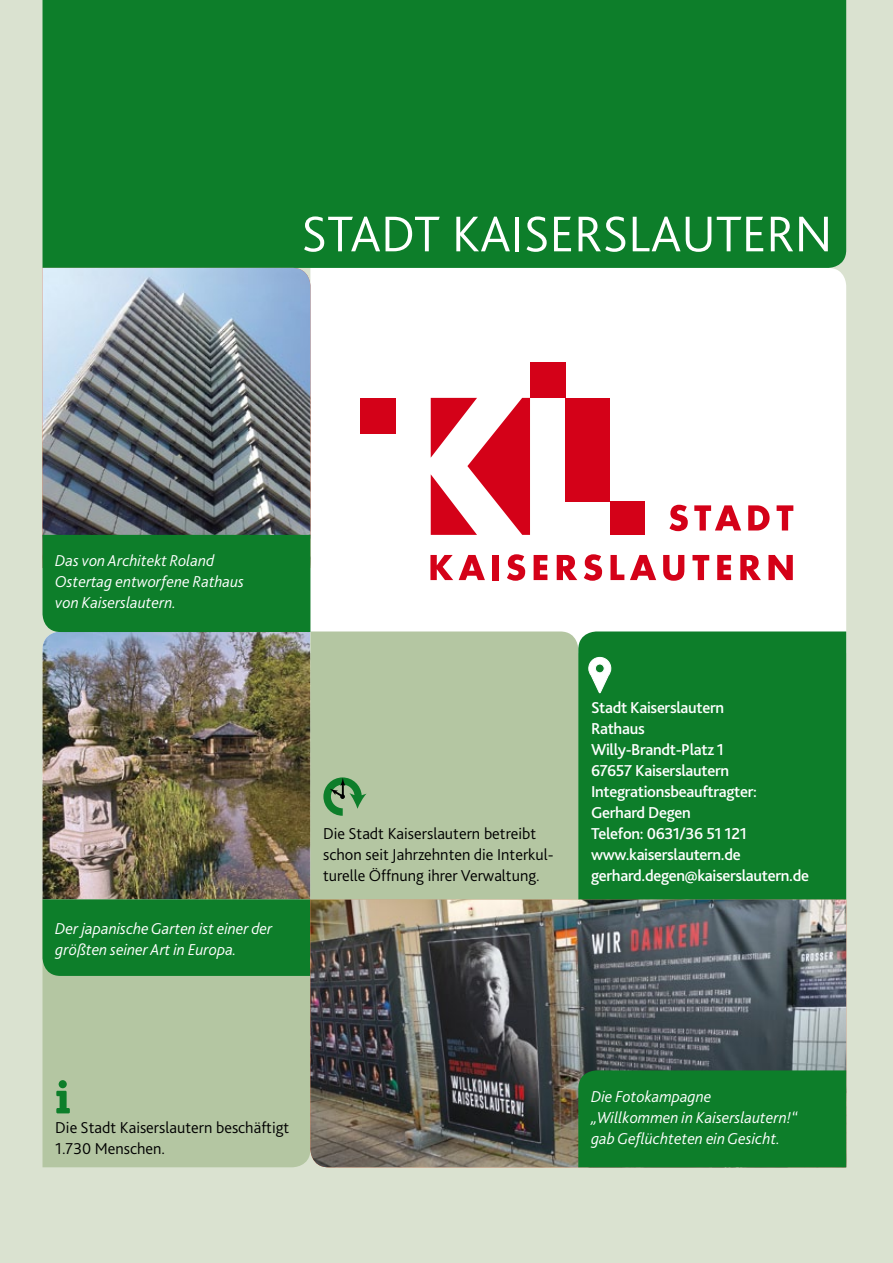
<style>
.page{position:relative;width:893px;height:1263px;background:#dae2d0}
.page>*{position:absolute;margin:0;border:0;box-sizing:border-box;transform-origin:0 0}
.t1{font:300 52.5px "Bliss 2";color:#fff}
.t2{font:italic 300 16.5px/21px "Bliss 2";color:#fff}
.t3{font:500 16.5px/21px "Bliss 2";letter-spacing:-.02em;color:#fff}
.t4{font:300 16.5px/21px "Bliss 2";color:#000}
</style>
<div class="page">
<div style="left:43px;top:976px;width:267px;height:191px;background:#b4c6a2"></div>
<svg style="left:56px;top:1091px;width:14px;height:22px"></svg>
<div style="left:59px;top:1080px;width:8px;height:8px;background:#0d7e2a;border-radius:50%"></div>
<img style="left:43px;top:632px;width:267px;height:267px">
<div style="left:43px;top:899px;width:267px;height:77px;background:#0d7e2a"></div>
<img style="left:310px;top:899px;width:536px;height:268px">
<div style="left:310px;top:268px;width:536px;height:363px;background:#fff"></div>
<div style="left:43px;top:0;width:803px;height:268px;background:#0d7e2a"></div>
<div style="left:310px;top:631px;width:268px;height:268px;background:#b4c6a2"></div>
<svg style="left:323px;top:777px;width:43px;height:39px;background:#6fa36f"></svg>
<img style="left:43px;top:268px;width:267px;height:267px">
<div style="left:43px;top:535px;width:267px;height:97px;background:#0d7e2a"></div>
<div style="left:578px;top:1070px;width:268px;height:97px;background:#0d7e2a"></div>
<div style="left:565px;top:398px;width:45px;height:103px;background:#d40118"></div>
<div style="left:530px;top:362px;width:35px;height:36px;background:#d40118"></div>
<svg style="left:431px;top:398px;width:99px;height:137px;background:#e7717e"></svg>
<div style="left:610px;top:501px;width:35px;height:34px;background:#d40118"></div>
<svg style="left:430px;top:555px;width:23px;height:25px"></svg>
<svg style="left:459px;top:555px;width:26px;height:25px"></svg>
<div style="left:492px;top:555px;width:6px;height:25px;background:#d40118"></div>
<svg style="left:507px;top:554px;width:18px;height:27px"></svg>
<svg style="left:534px;top:555px;width:13px;height:25px"></svg>
<svg style="left:557px;top:555px;width:20px;height:25px"></svg>
<svg style="left:584px;top:554px;width:18px;height:27px"></svg>
<svg style="left:610px;top:555px;width:14px;height:25px"></svg>
<svg style="left:630px;top:555px;width:26px;height:25px"></svg>
<svg style="left:663px;top:555px;width:21px;height:26px"></svg>
<svg style="left:692px;top:555px;width:17px;height:25px"></svg>
<svg style="left:717px;top:555px;width:14px;height:25px"></svg>
<svg style="left:740px;top:555px;width:21px;height:25px"></svg>
<svg style="left:768px;top:555px;width:25px;height:25px"></svg>
<svg style="left:669px;top:505px;width:19px;height:26px"></svg>
<svg style="left:694px;top:505px;width:47px;height:25px"></svg>
<svg style="left:748px;top:505px;width:22px;height:25px"></svg>
<svg style="left:777px;top:505px;width:16px;height:25px"></svg>
<div style="left:360px;top:398px;width:35px;height:35px;background:#d40118"></div>
<div style="left:578px;top:631px;width:268px;height:268px;background:#0d7e2a"></div>
<svg style="left:588px;top:657px;width:23px;height:36px"></svg>
<h1 class="t1" style="left:301px;top:201px;width:532px">Stadt Kaiserslautern</h1>
<p class="t2" style="left:55px;top:550px;width:190px">Das von Architekt Roland<br>Ostertag entworfene Rathaus von Kaiserslautern.</p>
<p class="t2" style="left:55px;top:917px;width:218px">Der japanische Garten ist einer der größten seiner Art in Europa.</p>
<p class="t4" style="left:323px;top:823px;width:232px">Die Stadt Kaiserslautern betreibt schon seit Jahrzehnten die I nterkul&shy;turelle Öffnung ihrer Verwaltung.</p>
<p class="t3" style="left:591px;top:697px;width:219px">Stadt Kaiserslautern<br>Rathaus<br>Willy-Brandt-Platz 1<br>67657 Kaiserslautern<br>Integrationsbeauftragter:<br>Gerhard Degen<br>Telefon: 0631/36 51 121 www.kaiserslautern.de gerhard.degen@kaiserslautern.de</p>
<p class="t4" style="left:55px;top:1117px;width:236px">Die Stadt Kaiserslautern beschäftigt<br>1.730 Menschen.</p>
<p class="t2" style="left:591px;top:1085px;width:208px">Die Fotokampagne „Willkommen in Kaiserslautern!“ gab Geflüchteten ein Gesicht.</p>
</div>
